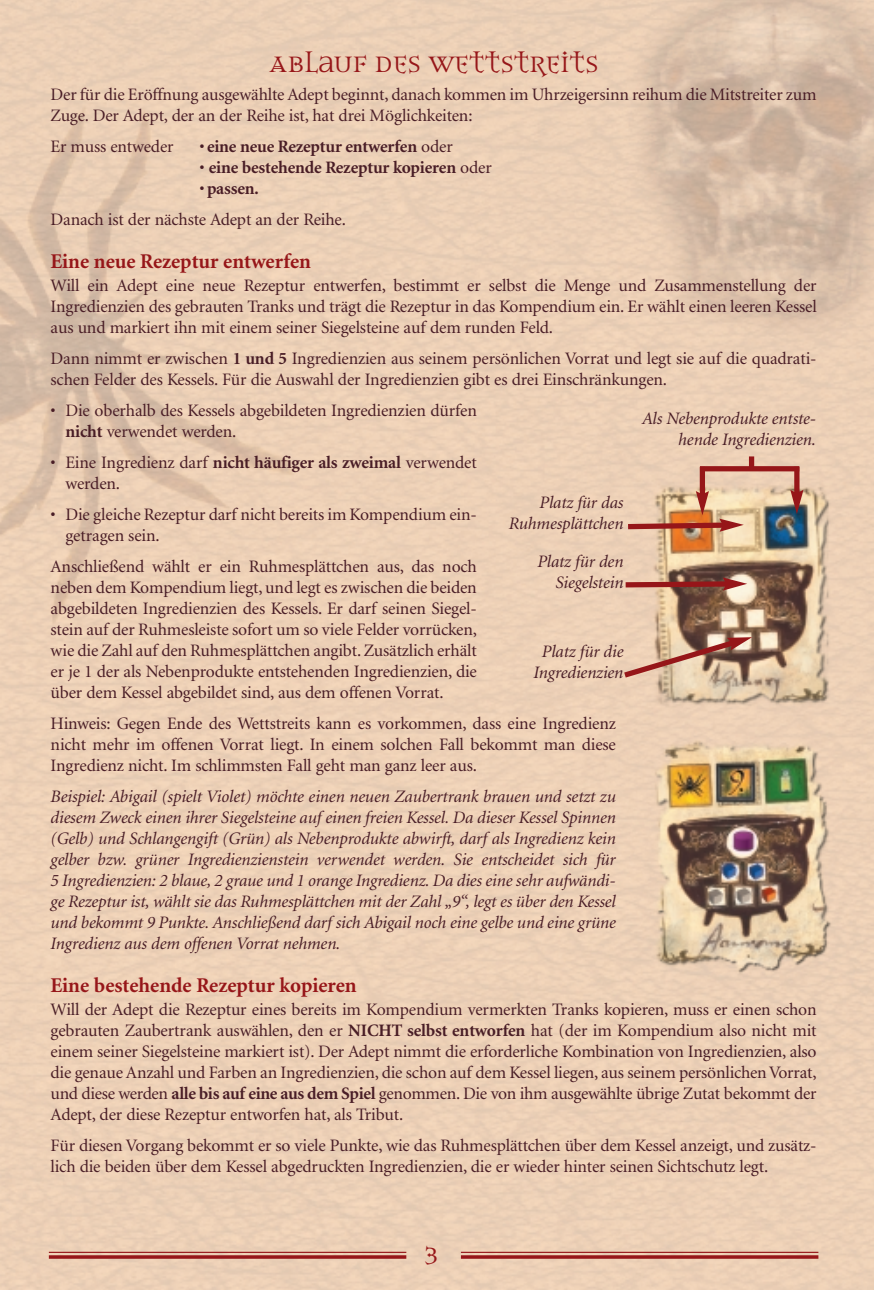
<style>
.page{position:relative;width:874px;height:1290px;background:#fff}
.page>*{position:absolute;margin:0;border:0;box-sizing:border-box;transform-origin:0 0}
.t1{font:26.25px "Alchemy Gold A24";color:#961619}
.t2{font:700 21px "Minion";color:#961619}
.t3{font:17.5px/21px "Minion";letter-spacing:-.01em;color:#491d26}
.t4{font:italic 17.5px/21px "Minion";letter-spacing:-.01em;color:#491d26;text-align:right}
.t5{font:700 17.5px "Minion";letter-spacing:-.01em;color:#491d26}
.s1{font-weight:400}
.s2{font-weight:700}
</style>
<div class="page">
<img style="left:0;top:0;width:873px;height:1289px">
<hr style="left:49px;top:1252px;width:357px;height:1px;background:#961619">
<svg style="left:49px;top:1255px;width:357px;height:4px"></svg>
<hr style="left:461px;top:1252px;width:357px;height:1px;background:#961619">
<svg style="left:461px;top:1255px;width:357px;height:4px"></svg>
<svg style="left:618px;top:636px;width:133px;height:45px;background:#c59f8a"></svg>
<svg style="left:620px;top:577px;width:127px;height:13px;background:#a9665a"></svg>
<div style="left:699px;top:467px;width:5px;height:29px;background:#961619"></div>
<svg style="left:622px;top:491px;width:121px;height:41px;background:#d7a584"></svg>
<div style="left:794px;top:467px;width:5px;height:27px;background:#961619"></div>
<svg style="left:790px;top:490px;width:13px;height:24px"></svg>
<div style="left:699px;top:466px;width:100px;height:5px;background:#961619"></div>
<div style="left:748px;top:456px;width:6px;height:12px;background:#961619"></div>
<h1 class="t1" style="left:269px;top:48px;width:331px">ABLAUF DES WETTSTREITS</h1>
<p class="t3" style="left:51px;top:86px;width:767px">Der für die Eröffnung ausgewählte Adept beginnt, danach kommen im Uhrzeigersinn reihum die Mitstreiter zum<br>Zuge. Der Adept, der an der Reihe ist, hat drei Möglichkeiten:</p>
<p class="t3" style="left:51px;top:138px;width:124px">Er muss entweder</p>
<p class="t5" style="left:199px;top:140px;width:255px"><span class="s1">•</span> eine neue Rezeptur entwerfen <span class="s1">oder</span></p>
<p class="t5" style="left:199px;top:161px;width:294px"><span class="s1">•</span> eine bestehende Rezeptur kopieren <span class="s1">oder</span></p>
<p class="t3" style="left:51px;top:175px;width:297px;line-height:31px;text-indent:149px">•<span class="s2">passen.<br></span>Danach ist der nächste Adept an der Reihe.</p>
<p class="t2" style="left:51px;top:253px;width:262px">Eine neue Rezeptur entwerfen</p>
<p class="t3" style="left:51px;top:276px;width:767px;text-align:justify">Will ein Adept eine neue Rezeptur entwerfen, bestimmt er selbst die Menge und Zusammenstellung der Ingredienzien des gebrauten Tranks und trägt die Rezeptur in das Kompendium ein. Er wählt einen leeren Kessel aus und markiert ihn mit einem seiner Siegelsteine auf dem runden Feld.</p>
<p class="t3" style="left:51px;top:349px;width:767px">Dann nimmt er zwischen <span class="s2">1 und 5</span> Ingredienzien aus seinem persönlichen Vorrat und legt sie auf die quadrati&shy;schen Felder des Kessels. Für die Auswahl der Ingredienzien gibt es drei Einschränkungen.</p>
<p class="t3" style="left:65px;top:401px;width:413px;text-indent:-15px">• Die oberhalb des Kessels abgebildeten Ingredienzien dürfen <span class="s2">nicht</span> verwendet werden.</p>
<p class="t3" style="left:65px;top:453px;width:412px;text-indent:-15px">• Eine Ingredienz darf <span class="s2">nicht häufiger als zweimal</span> verwendet werden.</p>
<p class="t3" style="left:65px;top:505px;width:413px;text-indent:-15px">• Die gleiche Rezeptur darf nicht bereits im Kompendium ein&shy;getragen sein.</p>
<p class="t3" style="left:51px;top:557px;width:427px;text-align:justify">Anschließend wählt er ein Ruhmesplättchen aus, das noch neben dem Kompendium liegt, und legt es zwischen die beiden abgebildeten Ingredienzien des Kessels. Er darf seinen Siegel&shy;stein auf der Ruhmesleiste sofort um so viele Felder vorrücken, wie die Zahl auf den Ruhmesplättchen angibt. Zusätzlich erhält er je 1 der als Nebenprodukte entstehenden Ingredienzien, die über dem Kessel abgebildet sind, aus dem offenen Vorrat.</p>
<p class="t3" style="left:51px;top:714px;width:566px;text-align:justify">Hinweis: Gegen Ende des Wettstreits kann es vorkommen, dass eine Ingredienz nicht mehr im offenen Vorrat liegt. In einem solchen Fall bekommt man diese Ingredienz nicht. Im schlimmsten Fall geht man ganz leer aus.</p>
<p class="t4" style="left:51px;top:787px;width:566px;text-align:justify">Beispiel: Abigail (spielt Violet) möchte einen neuen Zaubertrank brauen und setzt zu diesem Zweck einen ihrer Siegelsteine auf einen freien Kessel. Da dieser Kessel Spinnen (Gelb) und Schlangengift (Grün) als Nebenprodukte abwirft, darf als Ingredienz kein gelber bzw. grüner Ingredienzienstein verwendet werden. Sie entscheidet sich für 5 Ingredienzien: 2 blaue, 2 graue und 1 orange Ingredienz. Da dies eine sehr aufwändi&shy;ge Rezeptur ist, wählt sie das Ruhmesplättchen mit der Zahl „9“, legt es über den Kessel und bekommt 9 Punkte. Anschließend darf sich Abigail noch eine gelbe und eine grüne Ingredienz aus dem offenen Vorrat nehmen.</p>
<p class="t2" style="left:51px;top:977px;width:307px">Eine bestehende Rezeptur kopieren</p>
<p class="t3" style="left:51px;top:1000px;width:767px;text-align:justify">Will der Adept die Rezeptur eines bereits im Kompendium vermerkten Tranks kopieren, muss er einen schon gebrauten Zaubertrank auswählen, den er <span class="s2">NICHT selbst entworfen</span> hat (der im Kompendium also nicht mit einem seiner Siegelsteine markiert ist). Der Adept nimmt die erforderliche Kombination von Ingredienzien, also die genaue Anzahl und Farben an Ingredienzien, die schon auf dem Kessel liegen, aus seinem persönlichen Vorrat, und diese werden <span class="s2">alle bis auf eine aus dem Spiel</span> genommen. Die von ihm ausgewählte übrige Zutat bekommt der Adept, der diese Rezeptur entworfen hat, als Tribut.</p>
<p class="t3" style="left:51px;top:1136px;width:767px">Für diesen Vorgang bekommt er so viele Punkte, wie das Ruhmesplättchen über dem Kessel anzeigt, und zusätz&shy;lich die beiden über dem Kessel abgedruckten Ingredienzien, die er wieder hinter seinen Sichtschutz legt.</p>
<p class="t4" style="left:642px;top:409px;width:175px">Als Nebenprodukte entste&shy;hende Ingredienzien.</p>
<p class="t4" style="left:509px;top:493px;width:116px">Platz für das<br>Ruhmesplättchen</p>
<p class="t4" style="left:537px;top:553px;width:88px">Platz für den<br>Siegelstein</p>
<p class="t4" style="left:533px;top:642px;width:91px;text-align:center">Platz für die<br>Ingredienzien</p>
<h1 class="t1" style="left:423px;top:1239px;width:17px">3</h1>
</div>
